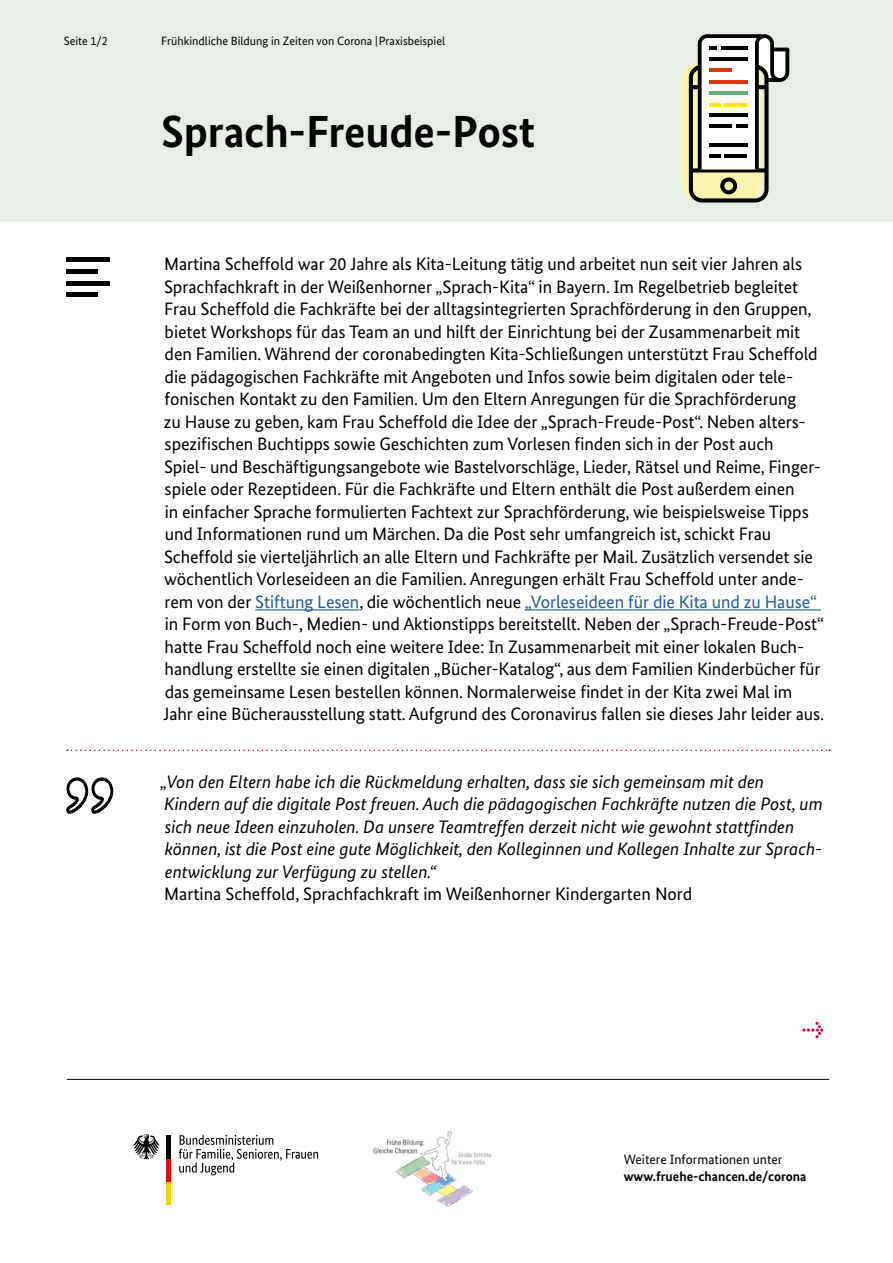
<style>
.page{position:relative;width:893px;height:1263px;background:#fff}
.page>*{position:absolute;margin:0;border:0;box-sizing:border-box;transform-origin:0 0}
.t1{font:700 45px "Bundes Sans";letter-spacing:-.005em;color:#000}
.t2{font:18px/22.5px "Bundes Sans";letter-spacing:-.005em;color:#000}
.t3{font:italic 18px/22.5px "Bundes Sans";color:#000}
.t4{font:700 18px "Meta Pro";color:#d3043b}
.t5{font:700 13.5px "Bundes Sans";color:#000}
.t6{font:13.5px "Bundes Sans";color:#000}
.t7{font:12px "Bundes Sans";color:#000}
.s1{color:#275b9b}
</style>
<div class="page">
<div style="left:0;top:0;width:893px;height:221px;background:#e7eee6"></div>
<hr style="left:255px;top:609px;width:104px;height:1px;background:#275b9b">
<hr style="left:525px;top:609px;width:296px;height:1px;background:#275b9b">
<div style="left:66px;top:257px;width:44px;height:5px;background:#000"></div>
<div style="left:66px;top:269px;width:32px;height:5px;background:#000"></div>
<div style="left:66px;top:281px;width:44px;height:5px;background:#000"></div>
<div style="left:66px;top:292px;width:32px;height:5px;background:#000"></div>
<hr style="left:67px;top:1079px;width:762px;height:1px;background:#000">
<svg style="left:66px;top:777px;width:48px;height:37px"></svg>
<svg style="left:67px;top:749px;width:763px;height:2px"></svg>
<div style="left:681px;top:62px;width:80px;height:140px;background:#f9f3ad;border-radius:18px"></div>
<svg style="left:689px;top:34px;width:100px;height:169px"></svg>
<hr style="left:724px;top:155px;width:23px;height:3px;background:#000">
<hr style="left:767px;top:78px;width:13px;height:4px;background:#000">
<svg style="left:179px;top:1135px;width:139px;height:40px"></svg>
<hr style="left:167px;top:1182px;width:4px;height:23px;background:#f8d200">
<hr style="left:167px;top:1158px;width:4px;height:24px;background:#e30613">
<svg style="left:133px;top:1134px;width:27px;height:25px"></svg>
<hr style="left:167px;top:1135px;width:4px;height:23px;background:#000">
<img style="left:373px;top:1131px;width:119px;height:76px">
<p class="t7" style="left:64px;top:34px;width:46px">Seite 1/2</p>
<p class="t7" style="left:161px;top:34px;width:285px">Frühkindliche Bildung in Zeiten von Corona |Praxisbeispiel</p>
<h1 class="t1" style="left:161px;top:104px;width:376px">Sprach-Freude-Post</h1>
<p class="t2" style="left:163px;top:252px;width:662px">Martina Scheffold war 20 Jahre als Kita-Leitung tätig und arbeitet nun seit vier Jahren als Sprachfachkraft in der Weißenhorner „Sprach-Kita“ in Bayern. Im Regelbetrieb begleitet Frau Scheffold die Fachkräfte bei der alltagsintegrierten Sprachförderung in den Gruppen, bietet Workshops für das Team an und hilft der Einrichtung bei der Zusammenarbeit mit den Familien. Während der coronabedingten Kita-Schließungen unterstützt Frau Scheffold die pädagogischen Fachkräfte mit Angeboten und Infos sowie beim digitalen oder tele&shy;fonischen Kontakt zu den Familien. Um den Eltern Anregungen für die Sprachförderung<br>zu Hause zu geben, kam Frau Scheffold die Idee der „Sprach-Freude-Post“. Neben alters&shy;spezifischen Buchtipps sowie Geschichten zum Vorlesen finden sich in der Post auch<br>Spiel- und Beschäftigungsangebote wie Bastelvorschläge, Lieder, Rätsel und Reime, Finger&shy;spiele oder Rezeptideen. Für die Fachkräfte und Eltern enthält die Post außerdem einen<br>in einfacher Sprache formulierten Fachtext zur Sprachförderung, wie beispielsweise Tipps und Informationen rund um Märchen. Da die Post sehr umfangreich ist, schickt Frau Scheffold sie vierteljährlich an alle Eltern und Fachkräfte per Mail. Zusätzlich versendet sie wöchentlich Vorleseideen an die Familien. Anregungen erhält Frau Scheffold unter ande&shy;rem von der <span class="s1">Stiftung Lesen</span>, die wöchentlich neue <span class="s1">„Vorleseideen für die Kita und zu Hause“ </span>in Form von Buch-, Medien- und Aktionstipps bereitstellt. Neben der „Sprach-Freude-Post“ hatte Frau Scheffold noch eine weitere Idee: In Zusammenarbeit mit einer lokalen Buch&shy;handlung erstellte sie einen digitalen „Bücher-Katalog“, aus dem Familien Kinderbücher für das gemeinsame Lesen bestellen können. Normalerweise findet in der Kita zwei Mal im Jahr eine Bücherausstellung statt. Aufgrund des Coronavirus fallen sie dieses Jahr leider aus.</p>
<p class="t3" style="left:161px;top:770px;width:664px">„Von den Eltern habe ich die Rückmeldung erhalten, dass sie sich gemeinsam mit den Kindern auf die digitale Post freuen. Auch die pädagogischen Fachkräfte nutzen die Post, um sich neue Ideen einzuholen. Da unsere Teamtreffen derzeit nicht wie gewohnt stattfinden können, ist die Post eine gute Möglichkeit, den Kolleginnen und Kollegen Inhalte zur Sprach&shy;entwicklung zur Verfügung zu stellen.“</p>
<p class="t2" style="left:164px;top:882px;width:530px">Martina Scheffold, Sprachfachkraft im Weißenhorner Kindergarten Nord</p>
<p class="t4" style="left:802px;top:1017px;width:23px">→</p>
<p class="t6" style="left:624px;top:1151px;width:160px">Weitere Informationen unter</p>
<p class="t5" style="left:624px;top:1168px;width:184px">www.fruehe-chancen.de/corona</p>
</div>
